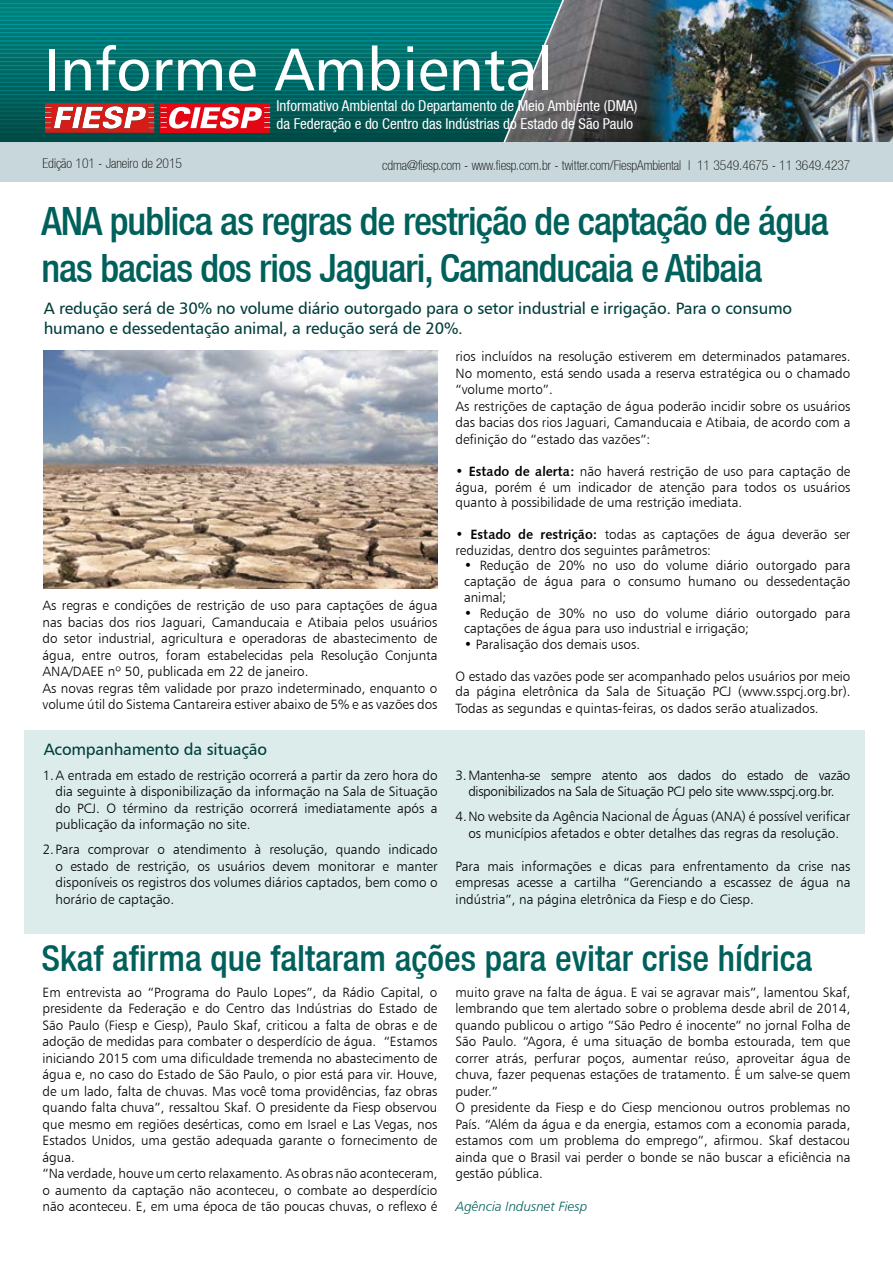
<style>
.page{position:relative;width:893px;height:1263px;background:#fff}
.page>*{position:absolute;margin:0;border:0;box-sizing:border-box;transform-origin:0 0}
.t1{font:60px "Humanist 777 BT Roman B";color:#fff}
.t2{font:500 condensed 39px/46.8px "Helvetica Neue LT";letter-spacing:-.025em;color:#00605b}
.t3{font:500 condensed 36px "Helvetica Neue LT";color:#00605b}
.t4{font:16.5px/19.8px "Humanist 777 BT Roman B";letter-spacing:-.01em;color:#003d39}
.t5{font:condensed 15px/18px "Helvetica Neue LT";color:#fff}
.t6{font:13.5px/16.5px "Humanist 777 BT Light B";color:#000}
.t7{font:13.5px/16.5px "Humanist 777 BT Light B";letter-spacing:-.025em;color:#000;text-align:center}
.t8{font:100 condensed 13.5px "Helvetica Neue LT";color:#000}
.t9{font:13.5px "Humanist 777 BT Light Italic B";color:#00605b}
.s1{font-family:"Humanist 531 BT Bold A"}
</style>
<div class="page">
<div style="left:24px;top:730px;width:841px;height:203px;background:#dbeceb"></div>
<svg style="left:0;top:1px;width:501px;height:141px;background:#016965"></svg>
<hr style="left:0;top:0;width:662px;height:1px;background:#009ba4">
<hr style="left:0;top:3px;width:662px;height:1px;background:#009ba4">
<hr style="left:0;top:7px;width:662px;height:1px;background:#009ba4">
<hr style="left:0;top:12px;width:662px;height:1px;background:#009ba4">
<hr style="left:0;top:16px;width:662px;height:1px;background:#009ba4">
<hr style="left:0;top:20px;width:662px;height:1px;background:#009ba4">
<hr style="left:0;top:24px;width:662px;height:1px;background:#009ba4">
<hr style="left:0;top:28px;width:662px;height:1px;background:#009ba4">
<hr style="left:0;top:32px;width:662px;height:1px;background:#009ba4">
<hr style="left:0;top:36px;width:662px;height:1px;background:#009ba4">
<hr style="left:0;top:40px;width:662px;height:1px;background:#009ba4">
<hr style="left:0;top:45px;width:662px;height:1px;background:#009ba4">
<hr style="left:0;top:49px;width:662px;height:1px;background:#009ba4">
<hr style="left:0;top:53px;width:662px;height:1px;background:#009ba4">
<hr style="left:0;top:57px;width:662px;height:1px;background:#009ba4">
<hr style="left:0;top:61px;width:662px;height:1px;background:#009ba4">
<hr style="left:0;top:65px;width:662px;height:1px;background:#009ba4">
<hr style="left:0;top:69px;width:662px;height:1px;background:#009ba4">
<hr style="left:0;top:74px;width:662px;height:1px;background:#009ba4">
<hr style="left:0;top:78px;width:662px;height:1px;background:#009ba4">
<hr style="left:0;top:82px;width:662px;height:1px;background:#009ba4">
<hr style="left:0;top:86px;width:662px;height:1px;background:#009ba4">
<hr style="left:0;top:90px;width:662px;height:1px;background:#009ba4">
<hr style="left:0;top:94px;width:662px;height:1px;background:#009ba4">
<hr style="left:0;top:98px;width:662px;height:1px;background:#009ba4">
<hr style="left:0;top:102px;width:662px;height:1px;background:#009ba4">
<hr style="left:0;top:107px;width:662px;height:1px;background:#009ba4">
<hr style="left:0;top:111px;width:662px;height:1px;background:#009ba4">
<hr style="left:0;top:115px;width:662px;height:1px;background:#009ba4">
<hr style="left:0;top:119px;width:662px;height:1px;background:#009ba4">
<hr style="left:0;top:123px;width:662px;height:1px;background:#009ba4">
<hr style="left:0;top:127px;width:662px;height:1px;background:#009ba4">
<hr style="left:0;top:131px;width:662px;height:1px;background:#009ba4">
<hr style="left:0;top:136px;width:662px;height:1px;background:#009ba4">
<hr style="left:0;top:140px;width:662px;height:1px;background:#009ba4">
<img style="left:774px;top:0;width:20px;height:142px">
<img style="left:794px;top:0;width:99px;height:142px">
<img style="left:567px;top:0;width:207px;height:142px">
<svg style="left:501px;top:0;width:66px;height:142px;background:#3a7474"></svg>
<div style="left:0;top:142px;width:893px;height:40px;background:#c8d7db"></div>
<img style="left:44px;top:351px;width:393px;height:238px">
<svg style="left:45px;top:103px;width:109px;height:29px"></svg>
<div style="left:161px;top:103px;width:109px;height:29px;background:#e30613"></div>
<svg style="left:161px;top:107px;width:109px;height:22px"></svg>
<h1 class="t1" style="left:44px;top:32px;width:510px">Informe Ambiental</h1>
<p class="t5" style="left:277px;top:96px;width:362px">Informativo Ambiental do Departamento de Meio Ambiente (DMA) da Federação e do Centro das Indústrias do Estado de São Paulo</p>
<p class="t8" style="left:43px;top:156px;width:141px">Edição 101 - Janeiro de 2015</p>
<p class="t8" style="left:382px;top:157px;width:470px">cdma@fiesp.com - www.fiesp.com.br - twitter.com/FiespAmbiental | 11 3549.4675 - 11 3649.4237</p>
<h2 class="t2" style="left:41px;top:197px;width:789px">ANA publica as regras de restrição de captação de água nas bacias dos rios Jaguari, Camanducaia e Atibaia</h2>
<p class="t4" style="left:44px;top:298px;width:750px">A redução será de 30% no volume diário outorgado para o setor industrial e irrigação. Para o consumo humano e dessedentação animal, a redução será de 20%.</p>
<p class="t6" style="left:43px;top:597px;width:396px">As regras e condições de restrição de uso para captações de água nas bacias dos rios Jaguari, Camanducaia e Atibaia pelos usuários do setor industrial, agricultura e operadoras de abastecimento de água, entre outros, foram estabelecidas pela Resolução Conjunta ANA/DAEE nº 50, publicada em 22 de janeiro.<br>As novas regras têm validade por prazo indeterminado, enquanto o volume útil do Sistema Cantareira estiver abaixo de 5% e as vazões dos</p>
<p class="t4" style="left:44px;top:739px;width:225px">Acompanhamento da situação</p>
<p class="t6" style="left:55px;top:767px;width:384px;text-align:justify;text-indent:-13px">1.A entrada em estado de restrição ocorrerá a partir da zero hora do dia seguinte à disponibilização da informação na Sala de Situação do PCJ. O término da restrição ocorrerá imediatamente após a publicação da informação no site.</p>
<p class="t6" style="left:55px;top:841px;width:384px;text-align:justify;text-indent:-13px">2.Para comprovar o atendimento à resolução, quando indicado o estado de restrição, os usuários devem monitorar e manter disponíveis os registros dos volumes diários captados, bem como o horário de captação.</p>
<p class="t6" style="left:455px;top:348px;width:396px">rios incluídos na resolução estiverem em determinados patamares.<br>No momento, está sendo usada a reserva estratégica ou o chamado “volume morto”.<br>As restrições de captação de água poderão incidir sobre os usuários das bacias dos rios Jaguari, Camanducaia e Atibaia, de acordo com a definição do “estado das vazões”:</p>
<p class="t6" style="left:455px;top:463px;width:396px;line-height:15.8px;text-align:justify"><span class="s1">• Estado de alerta:</span> não haverá restrição de uso para captação de água, porém é um indicador de atenção para todos os usuários quanto à possibilidade de uma restrição imediata.</p>
<p class="t6" style="left:455px;top:526px;width:396px;line-height:15.8px"><span class="s1">• Estado de restrição:</span> todas as captações de água deverão ser reduzidas, dentro dos seguintes parâmetros:</p>
<p class="t6" style="left:464px;top:557px;width:388px;line-height:15.8px;text-align:justify">• Redução de 20% no uso do volume diário outorgado para captação de água para o consumo humano ou dessedentação animal;</p>
<p class="t6" style="left:464px;top:605px;width:388px;line-height:15.8px">• Redução de 30% no uso do volume diário outorgado para captações de água para uso industrial e irrigação;</p>
<p class="t6" style="left:464px;top:636px;width:178px">• Paralisação dos demais usos.</p>
<p class="t6" style="left:455px;top:668px;width:396px;text-align:justify">O estado das vazões pode ser acompanhado pelos usuários por meio da página eletrônica da Sala de Situação PCJ (www.sspcj.org.br).<br>Todas as segundas e quintas-feiras, os dados serão atualizados.</p>
<p class="t7" style="left:456px;top:767px;width:396px">3.Mantenha-se sempre atento aos dados do estado de vazão disponibilizados na Sala de Situação PCJ pelo site www.sspcj.org.br.</p>
<p class="t6" style="left:456px;top:808px;width:396px;text-align:center">4.No website da Agência Nacional de Águas (ANA) é possível verificar os municípios afetados e obter detalhes das regras da resolução.</p>
<p class="t6" style="left:456px;top:858px;width:396px;text-align:justify">Para mais informações e dicas para enfrentamento da crise nas empresas acesse a cartilha “Gerenciando a escassez de água na indústria”, na página eletrônica da Fiesp e do Ciesp.</p>
<h3 class="t3" style="left:41px;top:937px;width:772px">Skaf afirma que faltaram ações para evitar crise hídrica</h3>
<p class="t6" style="left:43px;top:984px;width:396px">Em entrevista ao “Programa do Paulo Lopes”, da Rádio Capital, o presidente da Federação e do Centro das Indústrias do Estado de São Paulo (Fiesp e Ciesp), Paulo Skaf, criticou a falta de obras e de adoção de medidas para combater o desperdício de água. “Estamos iniciando 2015 com uma dificuldade tremenda no abastecimento de água e, no caso do Estado de São Paulo, o pior está para vir. Houve, de um lado, falta de chuvas. Mas você toma providências, faz obras quando falta chuva”, ressaltou Skaf. O presidente da Fiesp observou que mesmo em regiões desérticas, como em Israel e Las Vegas, nos Estados Unidos, uma gestão adequada garante o fornecimento de água.<br>“Na verdade, houve um certo relaxamento. As obras não aconteceram, o aumento da captação não aconteceu, o combate ao desperdício não aconteceu. E, em uma época de tão poucas chuvas, o reflexo é</p>
<p class="t6" style="left:455px;top:984px;width:396px">muito grave na falta de água. E vai se agravar mais”, lamentou Skaf, lembrando que tem alertado sobre o problema desde abril de 2014, quando publicou o artigo “São Pedro é inocente” no jornal Folha de São Paulo. “Agora, é uma situação de bomba estourada, tem que correr atrás, perfurar poços, aumentar reúso, aproveitar água de chuva, fazer pequenas estações de tratamento. É um salve-se quem puder.”<br>O presidente da Fiesp e do Ciesp mencionou outros problemas no País. “Além da água e da energia, estamos com a economia parada, estamos com um problema do emprego”, afirmou. Skaf destacou ainda que o Brasil vai perder o bonde se não buscar a eficiência na gestão pública.</p>
<p class="t9" style="left:455px;top:1198px;width:134px">Agência Indusnet Fiesp</p>
</div>
